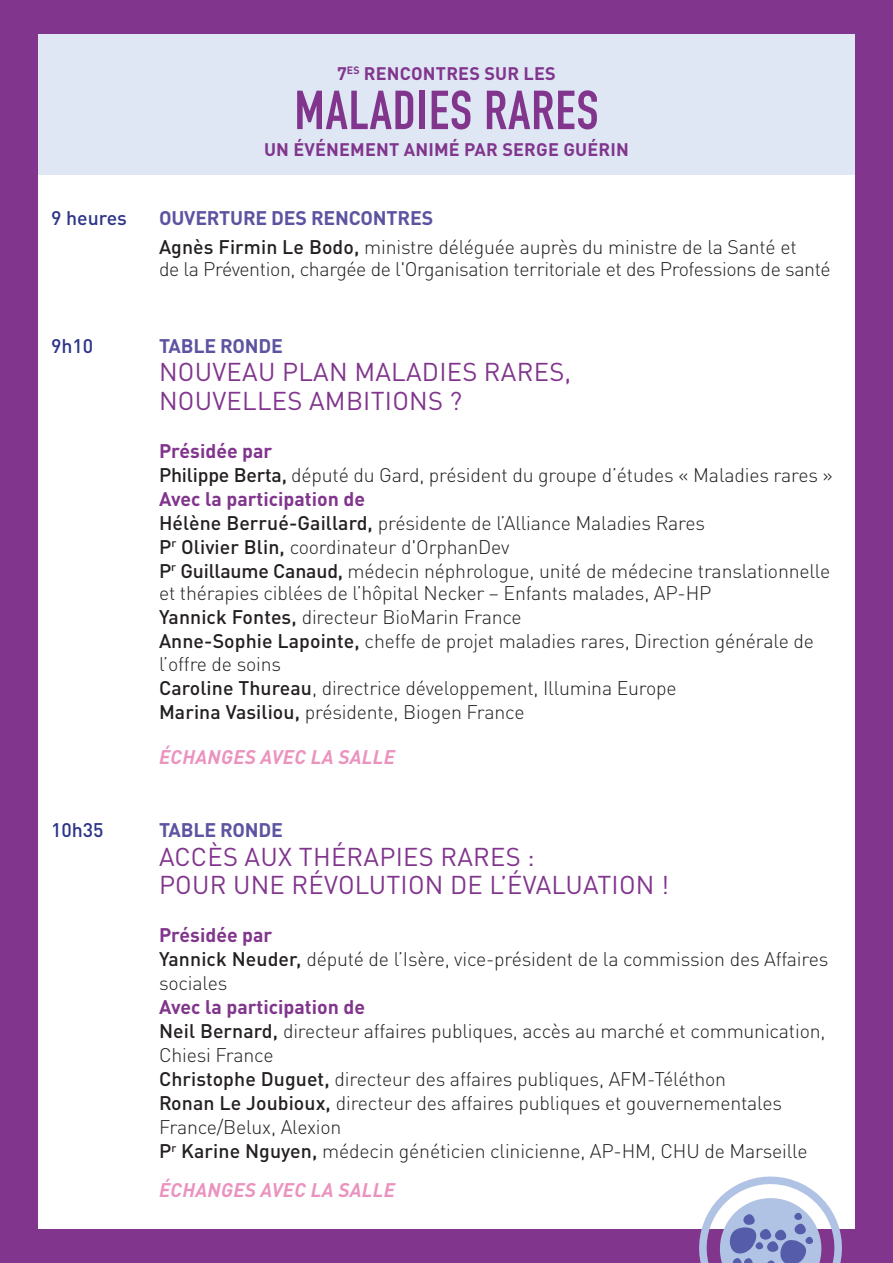
<style>
.page{position:relative;width:893px;height:1263px;background:#81358d}
.page>*{position:absolute;margin:0;border:0;box-sizing:border-box;transform-origin:0 0}
.t1{font:700 54px "DIN Condensed";letter-spacing:.02em;color:#81358d}
.t2{font:25.5px/28.5px "DIN Pro";letter-spacing:.01em;color:#81358d}
.t3{font:300 19.5px/24px "DIN Pro";letter-spacing:-.01em;color:#231f20}
.t4{font:700 19.5px "DIN Pro";letter-spacing:-.01em;color:#5c54a1}
.t5{font:700 19.5px "DIN Pro";color:#81358d}
.t6{font:italic 700 19.5px "DIN Pro";letter-spacing:.015em;color:#ea93bf}
.t7{font:500 19.5px "DIN Pro";color:#2c3487}
.t8{font:700 18px "DIN Pro";letter-spacing:.01em;color:#81358d}
.s1{font-weight:500}
.s2{font-weight:700;color:#81358d}
</style>
<div class="page">
<div style="left:38px;top:34px;width:817px;height:1195px;background:#fff"></div>
<div style="left:38px;top:34px;width:817px;height:140px;background:#dfe7f5"></div>
<svg style="left:699px;top:1176px;width:143px;height:87px"></svg>
<p class="t8" style="left:337px;top:58px;width:220px">7<sup>ES</sup> RENCONTRES SUR LES</p>
<p class="t1" style="left:295px;top:74px;width:305px">MALADIES RARES</p>
<p class="t8" style="left:264px;top:135px;width:366px">UN ÉVÉNEMENT ANIMÉ PAR SERGE GUÉRIN</p>
<p class="t7" style="left:51px;top:202px;width:77px">9 heures</p>
<p class="t4" style="left:159px;top:202px;width:276px">OUVERTURE DES RENCONTRES</p>
<p class="t3" style="left:159px;top:234px;width:673px;line-height:22.5px"><span class="s1">Agnès Firmin Le Bodo,</span> ministre déléguée auprès du ministre de la Santé et<br>de la Prévention, chargée de l'Organisation territoriale et des Professions de santé</p>
<p class="t7" style="left:51px;top:330px;width:44px">9h10</p>
<p class="t4" style="left:159px;top:329px;width:126px">TABLE RONDE</p>
<p class="t2" style="left:159px;top:355px;width:414px">NOUVEAU PLAN MALADIES RARES,<br>NOUVELLES AMBITIONS ?</p>
<p class="t3" style="left:159px;top:437px;width:675px"><span class="s2">Présidée par<br></span><span class="s1">Philippe Berta,</span> député du Gard, président du groupe d’études « Maladies rares »</p>
<p class="t5" style="left:159px;top:482px;width:208px">Avec la participation de</p>
<p class="t3" style="left:159px;top:509px;width:548px"><span class="s1">Hélène Berrué-Gaillard,</span> présidente de l’Alliance Maladies Rares<br><span class="s1">P</span><sup>r</sup> <span class="s1">Olivier Blin,</span> coordinateur d'OrphanDev</p>
<p class="t3" style="left:159px;top:557px;width:673px;line-height:23.2px"><span class="s1">P</span><sup>r</sup> <span class="s1">Guillaume Canaud,</span> médecin néphrologue, unité de médecine translationnelle et thérapies ciblées de l’hôpital Necker – Enfants malades, AP-HP<br><span class="s1">Yannick Fontes,</span> directeur BioMarin France</p>
<p class="t3" style="left:159px;top:628px;width:656px;line-height:22.5px"><span class="s1">Anne-Sophie Lapointe,</span> cheffe de projet maladies rares, Direction générale de l’offre de soins</p>
<p class="t3" style="left:159px;top:674px;width:519px"><span class="s1">Caroline Thureau</span>, directrice développement, Illumina Europe</p>
<p class="t3" style="left:159px;top:698px;width:367px"><span class="s1">Marina Vasiliou,</span> présidente, Biogen France</p>
<p class="t6" style="left:159px;top:741px;width:238px">ÉCHANGES AVEC LA SALLE</p>
<p class="t7" style="left:51px;top:814px;width:54px">10h35</p>
<p class="t4" style="left:159px;top:814px;width:126px">TABLE RONDE</p>
<p class="t2" style="left:159px;top:840px;width:512px">ACCÈS AUX THÉRAPIES RARES :<br>POUR UNE RÉVOLUTION DE L’ÉVALUATION !</p>
<p class="t3" style="left:159px;top:921px;width:671px"><span class="s2">Présidée par<br></span><span class="s1">Yannick Neuder,</span> député de l’Isère, vice-président de la commission des Affaires sociales</p>
<p class="t5" style="left:159px;top:991px;width:208px">Avec la participation de</p>
<p class="t3" style="left:159px;top:1017px;width:668px"><span class="s1">Neil Bernard,</span> directeur affaires publiques, accès au marché et communication,<br>Chiesi France<br><span class="s1">Christophe Duguet,</span> directeur des affaires publiques, AFM-Téléthon</p>
<p class="t3" style="left:159px;top:1089px;width:625px"><span class="s1">Ronan Le Joubioux,</span> directeur des affaires publiques et gouvernementales<br>France/Belux, Alexion</p>
<p class="t3" style="left:159px;top:1137px;width:650px"><span class="s1">P</span><sup>r</sup> <span class="s1">Karine Nguyen,</span> médecin généticien clinicienne, AP-HM, CHU de Marseille</p>
<p class="t6" style="left:159px;top:1174px;width:238px">ÉCHANGES AVEC LA SALLE</p>
</div>
